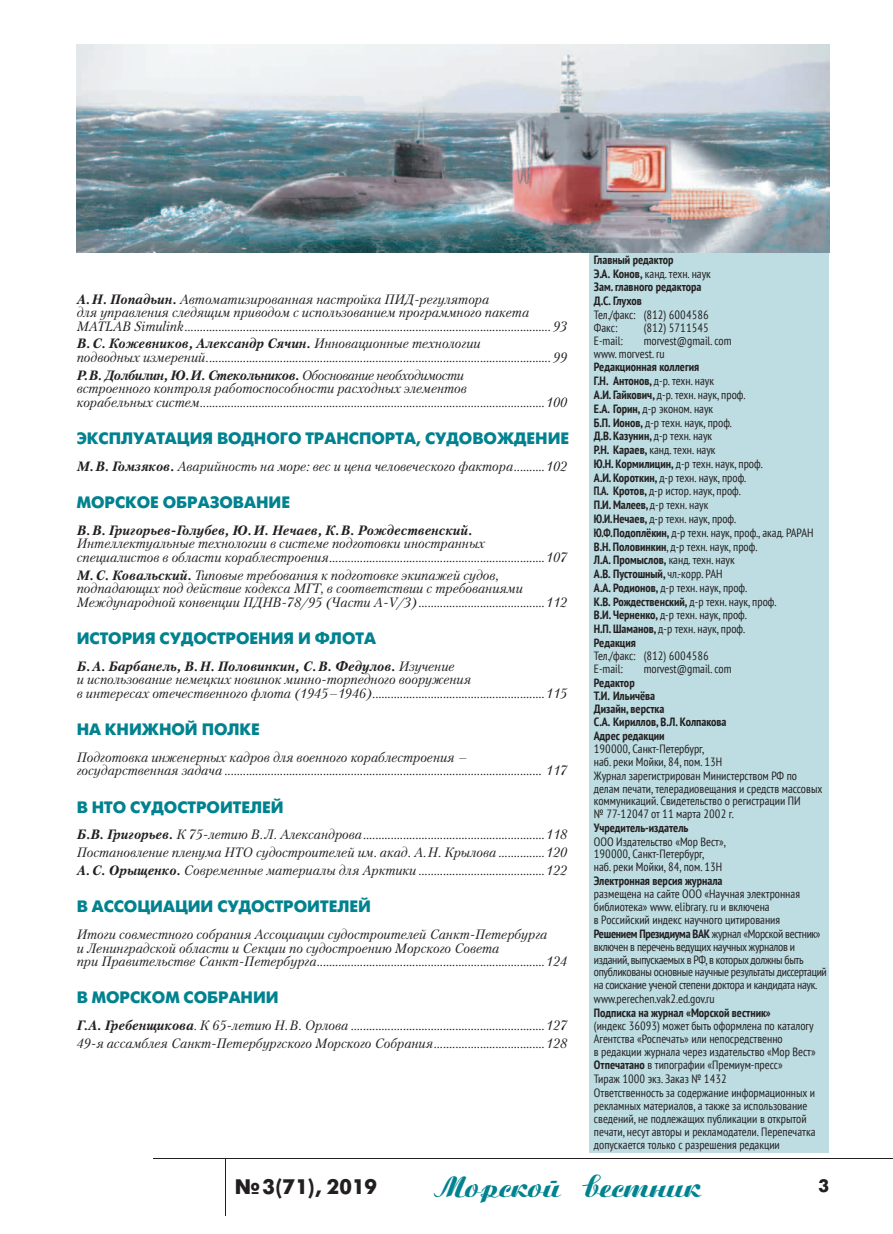
<style>
.page{position:relative;width:893px;height:1234px;background:#fff}
.page>*{position:absolute;margin:0;border:0;box-sizing:border-box;transform-origin:0 0}
.t1{font:25.5px "Boyarsky C";letter-spacing:-.05em;color:#00828f}
.t2{font:700 21px "Futuris C";color:#231f20}
.t3{font:700 18px "Futuris C";color:#231f20}
.t4{font:700 16.5px "Futuris C";color:#00828f}
.t5{font:italic 13.5px/13.5px "Petersburg C";color:#231f20}
.t6{font:italic 700 13.5px "Petersburg C";color:#231f20}
.t7{font:condensed 12px/13.8px "PT Sans";color:#231f20}
.t8{font:condensed 12px/13px "PT Sans";letter-spacing:-.025em;color:#231f20}
.t9{font:700 condensed 12px/13.4px "PT Sans";color:#231f20}
.s1{font-weight:700}
.s2{font-weight:400}
</style>
<div class="page">
<hr style="left:153px;top:1157px;width:740px;height:1px;background:#231f20">
<hr style="left:225px;top:1158px;width:1px;height:57px;background:#231f20">
<div style="left:590px;top:251px;width:239px;height:901px;background:#bedde2"></div>
<img style="left:77px;top:44px;width:752px;height:209px">
<p class="t5" style="left:77px;top:292px;width:492px"><span class="s1">А. Н. Попадьин.</span> Автоматизированная настройка ПИД-регулятора<br>для управления следящим приводом с использованием программного пакета<br>MATLAB Simulink ....................................................................................................................... 93</p>
<p class="t5" style="left:77px;top:337px;width:492px"><span class="s1">В. С. Кожевников, Александр Сячин.</span> Инновационные технологии<br>подводных измерений. ............................................................................................................... 99</p>
<p class="t5" style="left:77px;top:368px;width:492px"><span class="s1">Р. В. Долбилин, Ю. И. Стекольников.</span> Обоснование необходимости<br>встроенного контроля работоспособности расходных элементов<br>корабельных систем ................................................................................................................100</p>
<p class="t4" style="left:77px;top:429px;width:494px">ЭКСПЛУАТАЦИЯ ВОДНОГО ТРАНСПОРТА, СУДОВОЖДЕНИЕ</p>
<p class="t5" style="left:77px;top:459px;width:492px"><span class="s1">М. В. Гомзяков.</span> Аварийность на море: вес и цена человеческого фактора ..........102</p>
<p class="t4" style="left:77px;top:493px;width:215px">МОРСКОЕ ОБРАЗОВАНИЕ</p>
<p class="t6" style="left:77px;top:521px;width:397px">В. В. Григорьев-Голубев, Ю. И. Нечаев, К. В. Рождественский.</p>
<p class="t5" style="left:77px;top:536px;width:492px">Интеллектуальные технологии в системе подготовки иностранных специалистов в области кораблестроения ......................................................................107</p>
<p class="t5" style="left:77px;top:568px;width:492px"><span class="s1">М. С. Ковальский.</span> Типовые требования к подготовке экипажей судов, подпадающих под действие кодекса МГТ, в соответствии с требованиями<br>Международной конвенции ПДНВ-78/95 (Части A-V/3) .........................................112</p>
<p class="t4" style="left:77px;top:629px;width:301px">ИСТОРИЯ СУДОСТРОЕНИЯ И ФЛОТА</p>
<p class="t5" style="left:77px;top:659px;width:492px"><span class="s1">Б. А. Барбанель, В. Н. Половинкин, С. В. Федулов.</span> Изучение<br>и использование немецких новинок минно-торпедного вооружения<br>в интересах отечественного флота (1945–1946) ........................................................115</p>
<p class="t4" style="left:77px;top:720px;width:185px">НА КНИЖНОЙ ПОЛКЕ</p>
<p class="t5" style="left:77px;top:750px;width:492px">Подготовка инженерных кадров для военного кораблестроения – государственная задача ....................................................................................................... 117</p>
<p class="t4" style="left:77px;top:797px;width:208px">В НТО СУДОСТРОИТЕЛЕЙ</p>
<p class="t5" style="left:77px;top:825px;width:492px;line-height:17.7px;text-align:justify"><span class="s1">Б.В. Григорьев.</span> К 75-летию В. Л. Александрова ...........................................................118<br>Постановление пленума НТО судостроителей им. акад. А. Н. Крылова ...............120<br><span class="s1">А. С. Орыщенко.</span> Современные материалы для Арктики .........................................122</p>
<p class="t4" style="left:77px;top:897px;width:296px">В АССОЦИАЦИИ СУДОСТРОИТЕЛЕЙ</p>
<p class="t5" style="left:77px;top:927px;width:492px">Итоги совместного собрания Ассоциации судостроителей Санкт-Петербурга<br>и Ленинградской области и Секции по судостроению Морского Совета<br>при Правительстве Санкт-Петербурга ..........................................................................124</p>
<p class="t4" style="left:77px;top:988px;width:203px">В МОРСКОМ СОБРАНИИ</p>
<p class="t5" style="left:77px;top:1016px;width:492px;line-height:17.7px"><span class="s1">Г.А. Гребенщикова</span>. К 65-летию Н. В. Орлова ...............................................................127<br>49-я ассамблея Санкт-Петербургского Морского Собрания ....................................128</p>
<p class="t9" style="left:594px;top:252px;width:119px;line-height:13.8px">Главный редактор<br>Э.А. Конов, <span class="s2">канд. техн. наук<br></span>Зам. главного редактора<br>Д.С. Глухов</p>
<p class="t7" style="left:594px;top:308px;width:116px;line-height:12.9px">Тел./факс: (812) 6004586<br>Факс:</p>
<p class="t7" style="left:644px;top:320px;width:67px">(812) 5711545</p>
<p class="t7" style="left:594px;top:334px;width:139px;line-height:12.9px;text-indent:50px">morvest@gmail. com www. morvest. ru</p>
<p class="t7" style="left:594px;top:360px;width:221px"><span class="s1">Редакционная коллегия<br>Г.Н. Антонов,</span> д-р. техн. наук<br><span class="s1">А.И. Гайкович,</span> д-р. техн. наук, проф.<br><span class="s1">Е.А. Горин,</span> д-р эконом. наук<br><span class="s1">Б.П. Ионов,</span> д-р техн. наук, проф.<br><span class="s1">Д.В. Казунин,</span> д-р техн. наук<br><span class="s1">Р.Н. Караев,</span> канд. техн. наук<br><span class="s1">Ю.Н. Кормилицин,</span> д-р техн. наук, проф.<br><span class="s1">А.И. Короткин,</span> д-р техн. наук, проф.<br><span class="s1">П.А. Кротов,</span> д-р истор. наук, проф.<br><span class="s1">П.И. Малеев,</span> д-р техн. наук<br><span class="s1">Ю.И. Нечаев,</span> д-р техн. наук, проф.<br><span class="s1">Ю.Ф. Подоплёкин,</span> д-р техн. наук, проф., акад. РАРАН <span class="s1">В.Н. Половинкин</span>, д-р техн. наук, проф.<br><span class="s1">Л.А. Промыслов,</span> канд. техн. наук<br><span class="s1">А.В. Пустошный,</span> чл.-корр. РАН<br><span class="s1">А.А. Родионов,</span> д-р техн. наук, проф.<br><span class="s1">К.В. Рождественский,</span> д-р техн. наук, проф.<br><span class="s1">В.И. Черненко,</span> д-р техн. наук, проф.<br><span class="s1">Н.П. Шаманов,</span> д-р техн. наук, проф.<br><span class="s1">Редакция</span></p>
<p class="t7" style="left:594px;top:648px;width:116px;line-height:12.9px">Тел./факс: (812) 6004586<br>E-mail:</p>
<p class="t7" style="left:594px;top:333px;width:31px">E-mail:</p>
<p class="t7" style="left:644px;top:661px;width:89px">morvest@gmail. com</p>
<p class="t9" style="left:594px;top:675px;width:134px">Редактор<br>Т.И. Ильичёва<br>Дизайн, верстка<br>С.А. Кириллов, В.Л. Колпакова<br>Адрес редакции</p>
<p class="t7" style="left:594px;top:741px;width:230px;line-height:13px">190000, Санкт-Петербург,<br>наб. реки Мойки, 84, пом. 13Н<br>Журнал зарегистрирован Министерством РФ по делам печати, телерадиовещания и средств массовых коммуникаций. Свидетельство о регистрации ПИ<br>№ 77-12047 от 11 марта 2002 г.</p>
<p class="t9" style="left:594px;top:820px;width:96px">Учредитель-издатель</p>
<p class="t7" style="left:594px;top:834px;width:133px;line-height:12.9px">ООО Издательство «Мор Вест»,<br>190000, Санкт-Петербург,<br>наб. реки Мойки, 84, пом. 13Н</p>
<p class="t9" style="left:594px;top:873px;width:130px">Электронная версия журнала</p>
<p class="t8" style="left:594px;top:886px;width:234px">размещена на сайте ООО «Научная электронная библиотека» www. elibrary. ru и включена<br>в Российский индекс научного цитирования<br><span class="s1">Решением Президиума ВАК</span> журнал «Морской вестник» включен в перечень ведущих научных журналов и изданий, выпускаемых в РФ, в которых должны быть опубликованы основные научные результаты диссертаций на соискание ученой степени доктора и кандидата наук. www.perechen.vak2.ed.gov.ru</p>
<p class="t9" style="left:594px;top:1005px;width:178px">Подписка на журнал «Морской вестник»</p>
<p class="t7" style="left:594px;top:1018px;width:223px;line-height:13.2px">(индекс 36093) может быть оформлена по каталогу Агентства «Роспечать» или непосредственно<br>в редакции журнала через издательство «Мор Вест» <span class="s1">Отпечатано</span> в типографии «Премиум-пресс»<br>Тираж 1000 экз. Заказ № 1432<br>Ответственность за содержание информационных и рекламных материалов, а также за использование сведений, не подлежащих публикации в открытой печати, несут авторы и рекламодатели. Перепечатка допускается только с разрешения редакции</p>
<h2 class="t2" style="left:235px;top:1174px;width:144px">№ 3(71), 2019</h2>
<h1 class="t1" style="left:434px;top:1170px;width:270px">Морской вестник</h1>
<h3 class="t3" style="left:819px;top:1175px;width:12px">3</h3>
</div>
